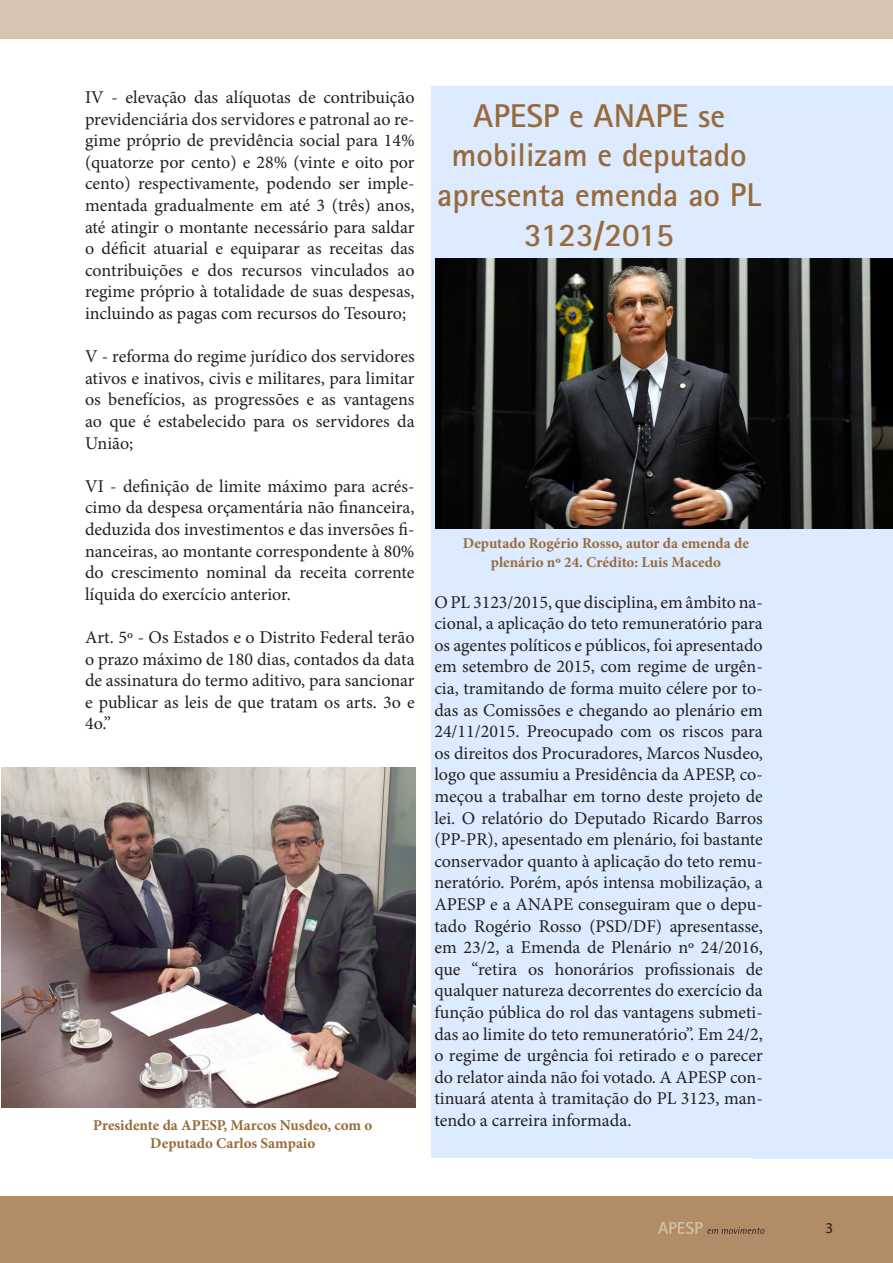
<style>
.page{position:relative;width:893px;height:1263px;background:#fff}
.page>*{position:absolute;margin:0;border:0;box-sizing:border-box;transform-origin:0 0}
.Texto_APE_MOV{font:700 33px/39.6px "Rotis Sans Serif Std";color:#986a39;text-align:center}
.Texto_APE_MOV-2{font:18px/21.6px "Minion Pro";color:#231f20;text-align:justify}
.Texto_APE_MOV-3{font:700 15px/18px "Minion Pro";color:#986a39;text-align:center}
.t1{font:15px "Myriad Pro";color:#231f20}
</style>
<div class="page">
<div style="left:0;top:0;width:893px;height:39px;background:#d8c5b1"></div>
<div style="left:0;top:1196px;width:893px;height:67px;background:#b28c67"></div>
<svg style="left:658px;top:1222px;width:106px;height:12px"></svg>
<img style="left:2px;top:767px;width:414px;height:341px">
<div style="left:431px;top:87px;width:351px;height:1071px;background:#dcebff"></div>
<div style="left:775px;top:87px;width:118px;height:1058px;background:#dcebff"></div>
<img style="left:436px;top:259px;width:457px;height:270px">
<div style="left:754px;top:1129px;width:139px;height:29px;background:#dcebff"></div>
<p class="Texto_APE_MOV-2" style="left:85px;top:86px;width:331px">IV - elevação das alíquotas de contribuição previdenciária dos servidores e patronal ao re&shy;gime próprio de previdência social para 14% (quatorze por cento) e 28% (vinte e oito por cento) respectivamente, podendo ser imple&shy;mentada gradualmente em até 3 (três) anos, até atingir o montante necessário para saldar o déficit atuarial e equiparar as receitas das contribuições e dos recursos vinculados ao regime próprio à totalidade de suas despesas, incluindo as pagas com recursos do Tesouro;</p>
<p class="Texto_APE_MOV-2" style="left:85px;top:346px;width:331px">V - reforma do regime jurídico dos servidores ativos e inativos, civis e militares, para limitar os benefícios, as progressões e as vantagens ao que é estabelecido para os servidores da União;</p>
<p class="Texto_APE_MOV-2" style="left:85px;top:475px;width:331px">VI - definição de limite máximo para acrés&shy;cimo da despesa orçamentária não financeira, deduzida dos investimentos e das inversões fi&shy;nanceiras, ao montante correspondente à 80% do crescimento nominal da receita corrente líquida do exercício anterior.</p>
<p class="Texto_APE_MOV-2" style="left:85px;top:626px;width:331px">Art. 5º - Os Estados e o Distrito Federal terão o prazo máximo de 180 dias, contados da data de assinatura do termo aditivo, para sancionar e publicar as leis de que tratam os arts. 3o e 4o.”</p>
<p class="Texto_APE_MOV-3" style="left:93px;top:1116px;width:280px">Presidente da APESP, Marcos Nusdeo, com o<br>Deputado Carlos Sampaio</p>
<p class="Texto_APE_MOV" style="left:437px;top:96px;width:325px">APESP e ANAPE se mobilizam e deputado apresenta emenda ao PL<br>3123/2015</p>
<p class="Texto_APE_MOV-3" style="left:463px;top:534px;width:287px">Deputado Rogério Rosso, autor da emenda de plenário nº 24. Crédito: Luis Macedo</p>
<p class="Texto_APE_MOV-2" style="left:434px;top:591px;width:330px">O PL 3123/2015, que disciplina, em âmbito na&shy;cional, a aplicação do teto remuneratório para os agentes políticos e públicos, foi apresentado em setembro de 2015, com regime de urgên&shy;cia, tramitando de forma muito célere por to&shy;das as Comissões e chegando ao plenário em 24/11/2015. Preocupado com os riscos para os direitos dos Procuradores, Marcos Nusdeo, logo que assumiu a Presidência da APESP, co&shy;meçou a trabalhar em torno deste projeto de lei. O relatório do Deputado Ricardo Barros (PP-PR), apesentado em plenário, foi bastante conservador quanto à aplicação do teto remu&shy;neratório. Porém, após intensa mobilização, a APESP e a ANAPE conseguiram que o depu&shy;tado Rogério Rosso (PSD/DF) apresentasse, em 23/2, a Emenda de Plenário nº 24/2016, que “retira os honorários profissionais de qualquer natureza decorrentes do exercício da função pública do rol das vantagens submeti&shy;das ao limite do teto remuneratório”. Em 24/2, o regime de urgência foi retirado e o parecer do relator ainda não foi votado. A APESP con&shy;tinuará atenta à tramitação do PL 3123, man&shy;tendo a carreira informada.</p>
<p class="t1" style="left:825px;top:1219px;width:9px">3</p>
</div>
